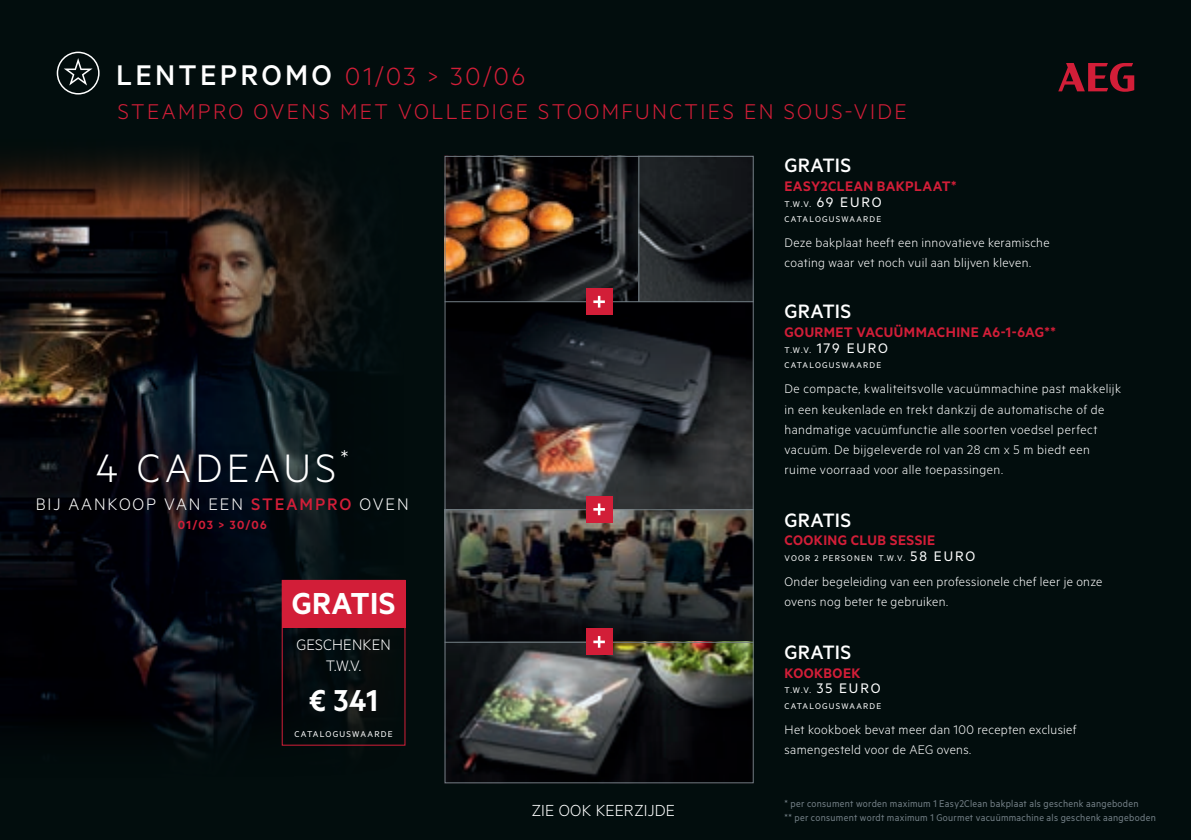
<style>
.page{position:relative;width:1191px;height:840px;background:#fff}
.page>*{position:absolute;margin:0;border:0;box-sizing:border-box;transform-origin:0 0}
.t1{font:300 44.6px "Metric";letter-spacing:.1em;color:#fff}
.TITELS{font:600 34.2px "Metric";letter-spacing:.01em;color:#fff}
.TITELS-2{font:600 34px "Metric";color:#fff}
.t2{font:300 28px "Metric";letter-spacing:.1em;color:#d21e38}
.t3{font:300 24px "Metric";letter-spacing:.1em;color:#d21e38}
.TEKST{font:500 21.8px "Metric";letter-spacing:.015em;color:#fff}
.t4{font:300 18.8px "Metric";letter-spacing:.1em;color:#fff}
.TEKST-2{font:300 18px "Metric";letter-spacing:.01em;color:#fff}
.TITELS-3{font:300 17px "Metric";letter-spacing:.01em;color:#fff}
.TEKST-3{font:600 15.6px "Metric";letter-spacing:.025em;color:#d21e38}
.TEKST-4{font:15.6px "Metric";letter-spacing:.115em;color:#fff}
.TEKST-5{font:300 14px/20.2px "Metric";letter-spacing:.03em;color:#fff}
.t5{font:600 13.4px "Metric";letter-spacing:.1em;color:#d21e38}
.TEKST-6{font:11px "Metric";letter-spacing:.03em;color:#737f86;scale:.95 1}
.TEKST-7{font:9.4px "Metric";letter-spacing:.125em;color:#fff}
.s1{font-weight:500;font-size:32px;color:#fff}
.s2{font-weight:500;color:#d21e38}
.s3{font-size:15.6px}
.s4{font-size:9.4px}
</style>
<div class="page">
<div style="left:0;top:0;width:1191px;height:839px;background:#020d0d"></div>
<svg style="left:1058px;top:63px;width:76px;height:29px"></svg>
<img style="left:446px;top:158px;width:305px;height:622px">
<hr style="left:638px;top:156px;width:1px;height:145px;background:#737f86">
<hr style="left:444px;top:301px;width:309px;height:1px;background:#737f86">
<hr style="left:444px;top:509px;width:309px;height:1px;background:#737f86">
<hr style="left:444px;top:641px;width:309px;height:1px;background:#737f86">
<div style="left:586px;top:288px;width:26px;height:27px;background:#d21e38"></div>
<svg style="left:593px;top:296px;width:12px;height:11px"></svg>
<div style="left:586px;top:496px;width:26px;height:26px;background:#d21e38"></div>
<svg style="left:593px;top:503px;width:12px;height:12px"></svg>
<div style="left:586px;top:628px;width:26px;height:26px;background:#d21e38"></div>
<svg style="left:593px;top:636px;width:12px;height:11px"></svg>
<img style="left:0;top:155px;width:406px;height:595px">
<div style="left:282px;top:579px;width:123px;height:48px;background:#d21e38"></div>
<svg style="left:57px;top:52px;width:43px;height:42px"></svg>
<p class="t2" style="left:116px;top:60px;width:410px"><span class="s1">LENTEPROMO</span> 01/03 &gt; 30/06</p>
<p class="t3" style="left:118px;top:97px;width:790px">STEAMPRO OVENS MET VOLLEDIGE STOOMFUNCTIES EN SOUS-VIDE</p>
<p class="t1" style="left:96px;top:441px;width:254px">4 CADEAUS<sup>*</sup></p>
<p class="t4" style="left:36px;top:492px;width:374px">BIJ AANKOOP VAN EEN <span class="s2">STEAMPRO</span> OVEN</p>
<p class="t5" style="left:178px;top:517px;width:90px">01/03 &gt; 30/06</p>
<p class="TITELS" style="left:292px;top:582px;width:105px">GRATIS</p>
<p class="TITELS-3" style="left:296px;top:634px;width:96px">GESCHENKEN</p>
<p class="TITELS-3" style="left:326px;top:655px;width:37px">T.W.V.</p>
<p class="TITELS-2" style="left:309px;top:679px;width:70px">€ 341</p>
<p class="TEKST-7" style="left:294px;top:727px;width:100px">CATALOGUSWAARDE</p>
<p class="TEKST-2" style="left:532px;top:799px;width:145px">ZIE OOK KEERZIJDE</p>
<p class="TEKST" style="left:784px;top:153px;width:68px">GRATIS</p>
<p class="TEKST-3" style="left:784px;top:177px;width:173px">EASY2CLEAN BAKPLAAT*</p>
<p class="TEKST-7" style="left:784px;top:198px;width:99px">T.W.V. <span class="s3">69 EURO</span></p>
<p class="TEKST-7" style="left:784px;top:214px;width:98px">CATALOGUSWAARDE</p>
<p class="TEKST-5" style="left:784px;top:232px;width:267px">Deze bakplaat heeft een innovatieve keramische coating waar vet noch vuil aan blijven kleven.</p>
<p class="TEKST" style="left:784px;top:299px;width:68px">GRATIS</p>
<p class="TEKST-3" style="left:784px;top:323px;width:273px">GOURMET VACUÜMMACHINE A6-1-6AG**</p>
<p class="TEKST-4" style="left:784px;top:338px;width:105px"><span class="s4">T.W.V.</span> 179 EURO</p>
<p class="TEKST-7" style="left:784px;top:360px;width:98px">CATALOGUSWAARDE</p>
<p class="TEKST-5" style="left:784px;top:378px;width:338px">De compacte, kwaliteitsvolle vacuümmachine past makkelijk in een keukenlade en trekt dankzij de automatische of de handmatige vacuümfunctie alle soorten voedsel perfect vacuüm. De bijgeleverde rol van 28 cm x 5 m biedt een ruime voorraad voor alle toepassingen.</p>
<p class="TEKST" style="left:784px;top:506px;width:68px">GRATIS</p>
<p class="TEKST-3" style="left:784px;top:530px;width:152px">COOKING CLUB SESSIE</p>
<p class="TEKST-7" style="left:784px;top:552px;width:192px">VOOR 2 PERSONEN T.W.V. <span class="s3">58 EURO</span></p>
<p class="TEKST-5" style="left:784px;top:570px;width:319px">Onder begeleiding van een professionele chef leer je onze ovens nog beter te gebruiken.</p>
<p class="TEKST" style="left:784px;top:639px;width:68px">GRATIS</p>
<p class="TEKST-3" style="left:784px;top:663px;width:78px">KOOKBOEK</p>
<p class="TEKST-7" style="left:784px;top:684px;width:98px">T.W.V. <span class="s3">35 EURO</span></p>
<p class="TEKST-7" style="left:784px;top:700px;width:98px">CATALOGUSWAARDE</p>
<p class="TEKST-5" style="left:784px;top:718px;width:293px">Het kookboek bevat meer dan 100 recepten exclusief samengesteld voor de AEG ovens.</p>
<p class="TEKST-6" style="left:784px;top:797px;width:374px">* per consument worden maximum 1 Easy2Clean bakplaat als geschenk aangeboden</p>
<p class="TEKST-6" style="left:784px;top:811px;width:392px">** per consument wordt maximum 1 Gourmet vacuümmachine als geschenk aangeboden</p>
</div>
